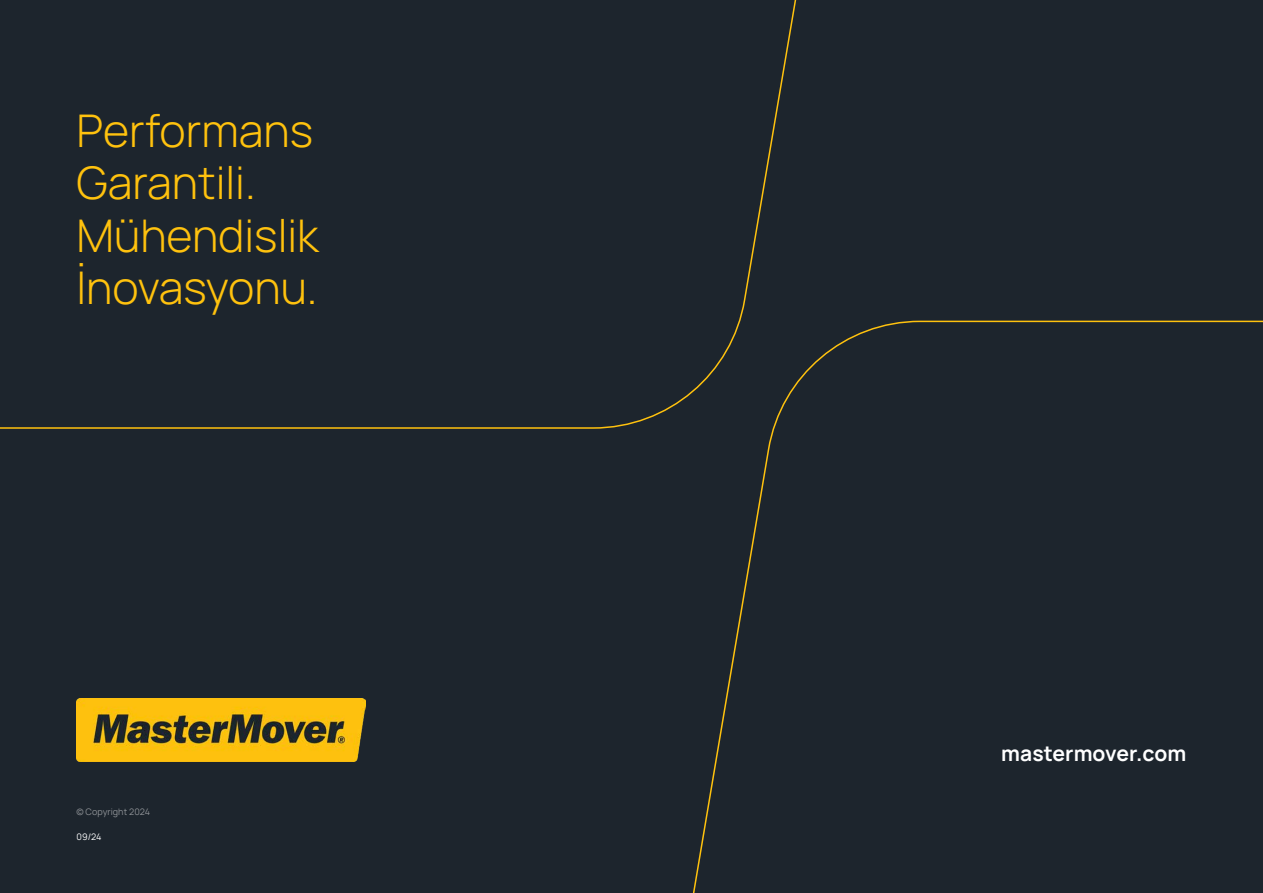
<style>
.page{position:relative;width:1263px;height:893px;background:#1d252d}
.page>*{position:absolute;margin:0;border:0;box-sizing:border-box;transform-origin:0 0}
.t1{font:300 45px/52.5px "Manrope";color:#ffc20e}
.t2{font:700 21px "Manrope";letter-spacing:.005em;color:#fff}
.t3{font:9px "Manrope";letter-spacing:.005em;color:#8e9296}
.t4{font:9px "Manrope";color:#fff}
</style>
<div class="page">
<img style="left:77px;top:699px;width:289px;height:62px">
<p class="t1" style="left:77px;top:102px;width:244px">Performans<br>Garantili.<br>Mühendislik<br>İnovasyonu.</p>
<p class="t3" style="left:77px;top:806px;width:75px">© Copyright 2024</p>
<p class="t4" style="left:77px;top:830px;width:26px">09/24</p>
<p class="t2" style="left:1001px;top:739px;width:187px">mastermover.com</p>
</div>
